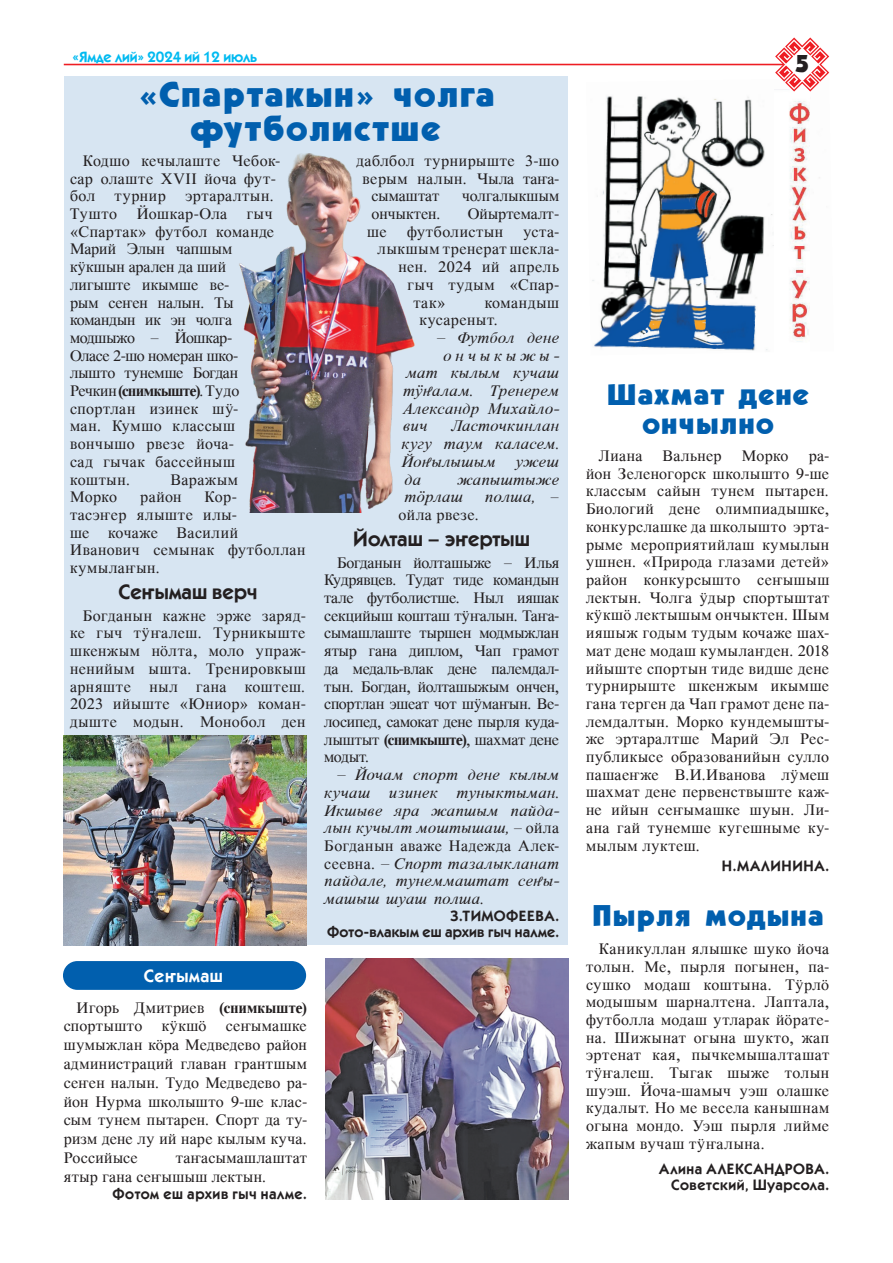
<style>
.page{position:relative;width:893px;height:1263px;background:#fff}
.page>*{position:absolute;margin:0;border:0;box-sizing:border-box;transform-origin:0 0}
.Заголовок{font:700 34.5px/34.5px "Kabel";letter-spacing:-.06em;color:#015fae;text-align:center}
.Заголовок-2{font:700 28.5px/28.5px "Kabel";letter-spacing:-.05em;color:#015fae;text-align:center}
.t1{font:700 23.1px "Kabel";color:#231f20}
.подзаг{font:700 21px "Kabel CTT";letter-spacing:-.005em;color:#231f20}
.Подпись_автора{font:700 18px "Kabel CTT";letter-spacing:.03em;color:#fff}
.Основной_текст{font:15.75px/17.7px "Time";letter-spacing:.025em;color:#231f20;text-align:justify}
.Основной_текст-2{font:italic 15.75px/17.7px "Time";letter-spacing:.02em;color:#231f20;text-align:justify}
.Основной_текст-3{font:15.75px "Time";letter-spacing:.045em;color:#231f20}
.Основной_текст-4{font:15.75px "Time";letter-spacing:.005em;color:#231f20}
.Основной_текст-5{font:italic 15.75px "Time";letter-spacing:.255em;color:#231f20}
.Основной_текст-6{font:15.75px "Time";color:#231f20}
.Подпись_автора-2{font:700 15px "Kabel CTT";letter-spacing:.035em;color:#231f20}
.Подпись_автора-3{font:700 15px "Kabel CTT";letter-spacing:.01em;color:#231f20}
.t2{font:700 15px "Kabel CTT";letter-spacing:-.01em;color:#00baf1}
.s1{font-weight:700}
.s2{font-style:normal}
</style>
<div class="page">
<img style="left:592px;top:96px;width:228px;height:255px">
<img style="left:775px;top:96px;width:35px;height:255px">
<div style="left:64px;top:77px;width:503px;height:868px;background:#d7e5f2"></div>
<img style="left:239px;top:153px;width:176px;height:359px">
<img style="left:64px;top:735px;width:242px;height:210px">
<img style="left:326px;top:958px;width:242px;height:241px">
<div style="left:63px;top:961px;width:243px;height:29px;background:#015fae;border-radius:14px"></div>
<hr style="left:64px;top:64px;width:719px;height:1px;background:#ee1d23">
<svg style="left:775px;top:38px;width:54px;height:54px"></svg>
<p class="t2" style="left:72px;top:49px;width:186px">«Ямде лий» 2024 ий 12 июль</p>
<p class="Заголовок" style="left:134px;top:77px;width:363px">«Спартакын» чолга футболистше</p>
<p class="Основной_текст" style="left:70px;top:152px;width:211px;text-align:left;text-indent:13px">Кодшо кечылаште Чебок&shy;сар олаште XVII йоча фут&shy;бол турнир эртаралтын.<br>Тушто Йошкар-Ола гыч «Спартак» футбол команде<br>Марий Элын чапшым кўкшын арален да ший лигыште икымше ве-<br>рым се‰ен налын. Ты командын ик эн чолга модшыжо – Йошкар-<br>Оласе 2-шо номеран шко&shy;лышто тунемше Богдан<br>Речкин <span class="s1">(снимкыште)</span>. Тудо спортлан изинек шў-<br>ман. Кумшо классыш вончышо рвезе йоча-<br>сад гычак бассейныш коштын.</p>
<p class="Основной_текст" style="left:171px;top:470px;width:69px">Варажым</p>
<p class="Основной_текст" style="left:70px;top:488px;width:237px;text-align:left;text-indent:134px">Кор-<br>тасэ‰ер ялыште илы-<br>ше кочаже Василий<br>Иванович семынак футболлан кумыла‰ын.</p>
<p class="подзаг" style="left:118px;top:580px;width:140px">Се‰ымаш верч</p>
<p class="Основной_текст" style="left:70px;top:607px;width:237px;text-indent:13px">Богданын кажне эрже заряд&shy;ке гыч тў‰алеш. Турникыште шкенжым нєлта, моло упраж&shy;ненийым ышта. Тренировкыш арняште ныл гана коштеш.<br>2023 ийыште «Юниор» коман&shy;дыште модын. Монобол ден</p>
<p class="Основной_текст" style="left:70px;top:488px;width:49px">Морко</p>
<p class="Основной_текст" style="left:140px;top:488px;width:43px">район</p>
<p class="Подпись_автора" style="left:144px;top:965px;width:81px">Се‰ымаш</p>
<p class="Основной_текст" style="left:64px;top:998px;width:245px;line-height:18.8px;text-indent:13px">Игорь Дмитриев <span class="s1">(снимкыште) </span>спортышто кўкшє се‰ымашке шумыжлан кєра Медведево район администраций главан грантшым се‰ен налын. Тудо Медведево ра&shy;йон Нурма школышто 9-ше клас&shy;сым тунем пытарен. Спорт да ту&shy;ризм дене лу ий наре кылым куча.<br>Российысе</p>
<p class="Основной_текст" style="left:64px;top:1148px;width:245px;line-height:18.8px;text-indent:112px">та‰асымашлаштат ятыр гана се‰ышыш лектын.</p>
<p class="Подпись_автора-2" style="left:113px;top:1185px;width:196px">Фотом еш архив гыч налме.</p>
<p class="Основной_текст" style="left:357px;top:152px;width:204px">даблбол турнирыште 3-шо</p>
<p class="Основной_текст" style="left:363px;top:170px;width:198px">верым налын. Чыла та‰а-</p>
<p class="Основной_текст-6" style="left:372px;top:187px;width:69px">сымаштат</p>
<p class="Основной_текст" style="left:462px;top:187px;width:98px">чолгалыкшым</p>
<p class="Основной_текст" style="left:372px;top:205px;width:71px">ончыктен.</p>
<p class="Основной_текст-4" style="left:468px;top:205px;width:93px">Ойыртемалт-</p>
<p class="Основной_текст" style="left:367px;top:223px;width:21px">ше</p>
<p class="Основной_текст" style="left:407px;top:223px;width:98px">футболистын</p>
<p class="Основной_текст" style="left:524px;top:223px;width:37px">уста-</p>
<p class="Основной_текст" style="left:378px;top:240px;width:183px">лыкшым тренерат шекла-</p>
<p class="Основной_текст" style="left:399px;top:258px;width:162px">нен. 2024 ий апрель</p>
<p class="Основной_текст-3" style="left:408px;top:276px;width:153px">гыч тудым «Спар-</p>
<p class="Основной_текст" style="left:414px;top:293px;width:33px">так»</p>
<p class="Основной_текст" style="left:420px;top:293px;width:141px;text-indent:65px">командыш кусареныт.</p>
<p class="Основной_текст-2" style="left:437px;top:329px;width:124px">– Футбол дене</p>
<p class="Основной_текст-5" style="left:444px;top:347px;width:117px">ончыкыжы-</p>
<p class="Основной_текст-2" style="left:406px;top:364px;width:154px">мат кылым кучаш</p>
<p class="Основной_текст-2" style="left:403px;top:382px;width:157px">тў‰алам. Тренерем</p>
<p class="Основной_текст-2" style="left:403px;top:400px;width:158px">Александр Михайло-</p>
<p class="Основной_текст-2" style="left:403px;top:418px;width:26px">вич</p>
<p class="Основной_текст-2" style="left:402px;top:418px;width:159px;text-indent:50px">Ласточкинлан кугу таум каласем.<br>Йо‰ылышым</p>
<p class="Основной_текст-2" style="left:516px;top:453px;width:45px">ужеш</p>
<p class="Основной_текст-2" style="left:405px;top:471px;width:18px">да</p>
<p class="Основной_текст-2" style="left:405px;top:471px;width:156px;text-indent:53px">жапыштыже тєрлаш</p>
<p class="Основной_текст-2" style="left:485px;top:488px;width:76px">полша, <span class="s2">–</span></p>
<p class="Основной_текст" style="left:399px;top:506px;width:82px">ойла рвезе.</p>
<p class="подзаг" style="left:353px;top:527px;width:178px">Йолташ – э‰ертыш</p>
<p class="Основной_текст" style="left:324px;top:554px;width:236px;text-indent:13px">Богданын йолташыже – Илья Кудрявцев. Тудат тиде командын тале футболистше. Ныл ияшак секцийыш кошташ тў‰алын. Та‰а&shy;сымашлаште тыршен модмыжлан ятыр гана диплом, Чап грамот да медаль-влак дене палемдал&shy;тын. Богдан, йолташыжым ончен, спортлан эшеат чот шўма‰ын. Ве&shy;лосипед, самокат дене пырля куда&shy;лыштыт <span class="s1">(снимкыште)</span>, шахмат дене модыт.</p>
<p class="Основной_текст-2" style="left:324px;top:766px;width:236px;text-indent:13px">– Йочам спорт дене кылым кучаш изинек туныктыман.<br>Икшыве яра жапшым пайда&shy;лын кучылт моштышаш, <span class="s2">– ойла Богданын аваже Надежда Алек&shy;сеевна.</span> – Спорт тазалыкланат пайдале, тунеммаштат се‰ы&shy;машыш шуаш полша.</p>
<p class="Подпись_автора-2" style="left:450px;top:907px;width:110px">З.ТИМОФЕЕВА.</p>
<p class="Подпись_автора-3" style="left:327px;top:923px;width:233px">Фото-влакым еш архив гыч налме.</p>
<h3 class="t1" style="left:794px;top:50px;width:17px">5</h3>
<p class="Заголовок-2" style="left:605px;top:381px;width:206px">Шахмат дене ончылно</p>
<p class="Основной_текст" style="left:599px;top:447px;width:45px">Лиана</p>
<p class="Основной_текст" style="left:662px;top:447px;width:61px">Вальнер</p>
<p class="Основной_текст" style="left:742px;top:447px;width:48px">Морко</p>
<p class="Основной_текст" style="left:586px;top:447px;width:245px;text-indent:223px">ра&shy;йон Зеленогорск школышто 9-ше классым сайын тунем пытарен.<br>Биологий дене олимпиадышке, конкурслашке да школышто эрта&shy;рыме мероприятийлаш кумылын ушнен. «Природа глазами детей» район конкурсышто се‰ышыш лектын. Чолга ўдыр спортыштат кўкшє лектышым ончыктен. Шым ияшыж годым тудым кочаже шах&shy;мат дене модаш кумыла‰ден. 2018 ийыште спортын тиде видше дене турнирыште шкенжым икымше гана терген да Чап грамот дене па&shy;лемдалтын. Морко кундемышты&shy;же эртаралтше Марий Эл Рес&shy;публикысе образованийын сулло пашае‰же В.И.Иванова лўмеш шахмат дене первенствыште каж&shy;не ийын се‰ымашке шуын. Ли&shy;ана гай тунемше кугешныме ку&shy;мылым луктеш.</p>
<p class="Подпись_автора-2" style="left:722px;top:858px;width:109px">Н.МАЛИНИНА.</p>
<p class="Заголовок-2" style="left:591px;top:901px;width:235px">Пырля модына</p>
<p class="Основной_текст" style="left:586px;top:940px;width:245px;text-indent:13px">Каникуллан ялышке шуко йоча толын. Ме, пырля погынен, па&shy;сушко модаш коштына. Тўрлє модышым шарналтена. Лаптала, футболла модаш утларак йєрате&shy;на. Шижынат огына шукто, жап эртенат кая, пычкемышалташат тў‰алеш. Тыгак шыже толын шуэш. Йоча-шамыч уэш олашке кудалыт. Но ме весела канышнам огына мондо. Уэш пырля лийме жапым вучаш тў‰алына.</p>
<p class="Подпись_автора-2" style="left:659px;top:1160px;width:171px">Алина АЛЕКСАНДРОВА.</p>
<p class="Подпись_автора-2" style="left:671px;top:1177px;width:160px">Советский, Шуарсола.</p>
</div>
